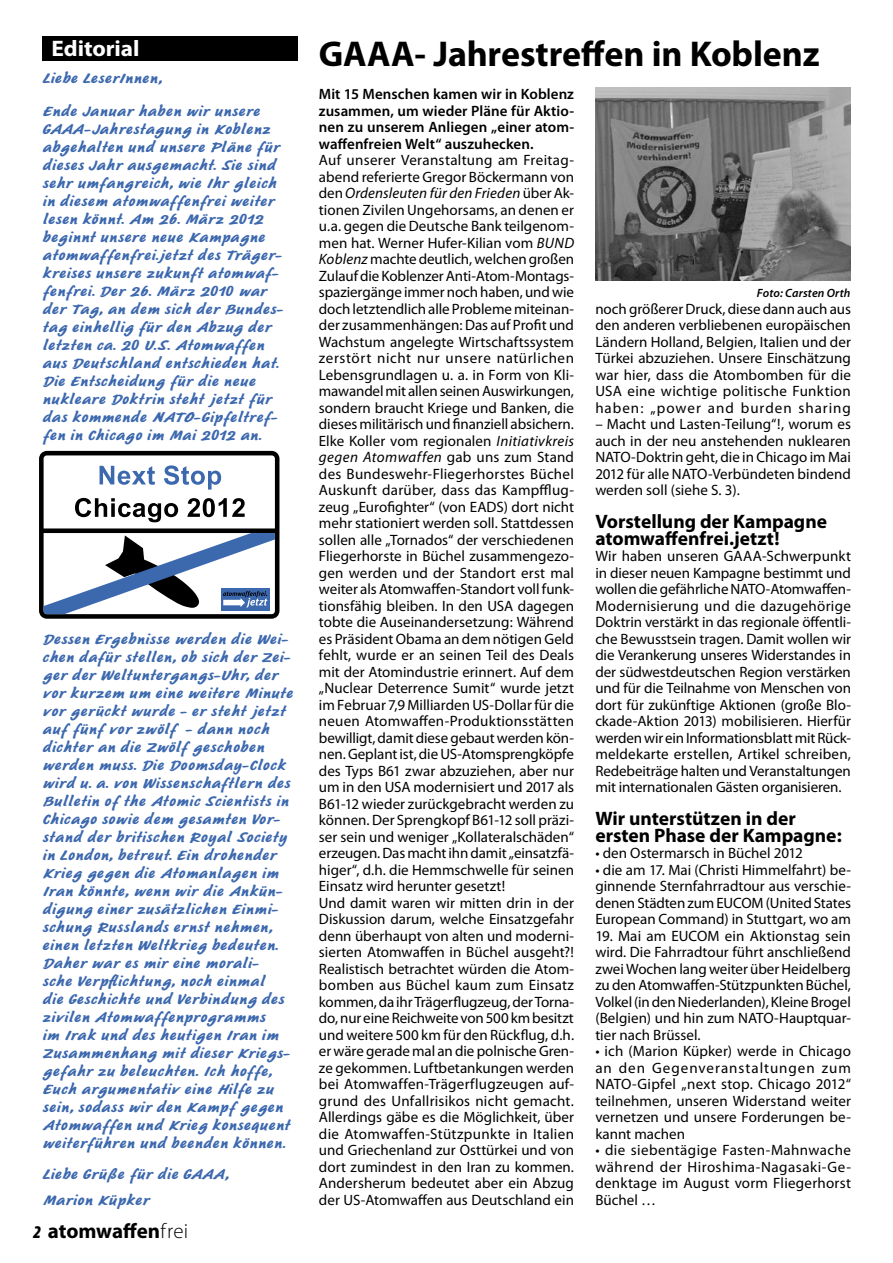
<style>
.page{position:relative;width:893px;height:1263px;background:#fff}
.page>*{position:absolute;margin:0;border:0;box-sizing:border-box;transform-origin:0 0}
._01_2__Headline{font:700 36px "Myriad Pro";letter-spacing:-.005em;color:#000}
.t1{font:700 22.5px "Myriad Pro";color:#fff;scale:1.04 1}
.atomwaffenfrei{font:700 21px "Myriad Pro";letter-spacing:-.005em;color:#000}
._01_3__Zwischenheadline{font:700 19.5px/16.5px "Myriad Pro";color:#000}
.t2{font:italic 900 condensed 18px "Myriad Pro";color:#000}
._01_Fließtext{font:15px/16.5px "Myriad Pro";color:#000;text-align:justify}
._01_1__1_Absatz_Fließtext{font:600 15px/16.5px "Myriad Pro";letter-spacing:.005em;color:#000;text-align:justify}
.Editorial{font:700 14.4px/18px "Sayer Script MN";color:#3c68ae;scale:1.19 1}
.Bildunterschrift{font:italic 600 12px "Myriad Pro";letter-spacing:.01em;color:#000}
.s1{font-weight:300}
.s2{font-style:italic}
</style>
<div class="page">
<div style="left:43px;top:36px;width:255px;height:25px;background:#000"></div>
<svg style="left:39px;top:451px;width:240px;height:168px"></svg>
<img style="left:595px;top:87px;width:255px;height:194px">
<p class="t1" style="left:52px;top:35px;width:86px">Editorial</p>
<p class="_01_2__Headline" style="left:319px;top:34px;width:502px">GAAA- Jahrestreffen in Koblenz</p>
<p class="Editorial" style="left:43px;top:69px;width:102px">Liebe LeserInnen,</p>
<p class="Editorial" style="left:43px;top:102px;width:204px">Ende Januar haben wir unsere<br>GAAA-Jahrestagung in Koblenz abgehalten und unsere Pläne für dieses Jahr ausgemacht. Sie sind sehr umfangreich, wie Ihr gleich in diesem atomwaffenfrei weiter lesen könnt. Am 26. März 2012 beginnt unsere neue Kampagne atomwaffenfrei.jetzt des Träger&shy;kreises unsere zukunft atomwaf&shy;fenfrei. Der 26. März 2010 war der Tag, an dem sich der Bundes&shy;tag einhellig für den Abzug der letzten ca. 20 U.S. Atomwaffen aus Deutschland entschieden hat.<br>Die Entscheidung für die neue nukleare Doktrin steht jetzt für das kommende NATO-Gipfeltref&shy;fen in Chicago im Mai 2012 an.</p>
<p class="Editorial" style="left:43px;top:630px;width:212px">Dessen Ergebnisse werden die Wei&shy;chen dafür stellen, ob sich der Zei&shy;ger der Weltuntergangs-Uhr, der vor kurzem um eine weitere Minute vor gerückt wurde - er steht jetzt auf fünf vor zwölf - dann noch dichter an die Zwölf geschoben werden muss. Die Doomsday-Clock wird u. a. von Wissenschaftlern des<br>Bulletin of the Atomic Scientists in<br>Chicago sowie dem gesamten Vor&shy;stand der britischen Royal Society in London, betreut. Ein drohender<br>Krieg gegen die Atomanlagen im<br>Iran könnte, wenn wir die Ankün&shy;digung einer zusätzlichen Einmi&shy;schung Russlands ernst nehmen, einen letzten Weltkrieg bedeuten.<br>Daher war es mir eine morali-<br>sche Verpflichtung, noch einmal<br>die Geschichte und Verbindung des zivilen Atomwaffenprogramms<br>im Irak und des heutigen Iran im<br>Zusammenhang mit dieser Kriegs&shy;gefahr zu beleuchten. Ich hoffe,<br>Euch argumentativ eine Hilfe zu sein, sodass wir den Kampf gegen<br>Atomwaffen und Krieg konsequent weiterführen und beenden können.</p>
<p class="Editorial" style="left:43px;top:1165px;width:158px">Liebe Grüße für die GAAA,</p>
<p class="Editorial" style="left:43px;top:1191px;width:92px">Marion Küpker</p>
<p class="t2" style="left:33px;top:1222px;width:10px">2</p>
<p class="atomwaffenfrei" style="left:48px;top:1219px;width:142px">atomwaffen<span class="s1">frei</span></p>
<p class="_01_1__1_Absatz_Fließtext" style="left:319px;top:86px;width:257px">Mit 15 Menschen kamen wir in Koblenz zusammen, um wieder Pläne für Aktio&shy;nen zu unserem Anliegen „einer atom&shy;waffenfreien Welt“ auszuhecken.</p>
<p class="_01_Fließtext" style="left:319px;top:152px;width:257px">Auf unserer Veranstaltung am Freitag&shy;abend referierte Gregor Böckermann von den <span class="s2">Ordensleuten für den Frieden</span> über Ak&shy;tionen Zivilen Ungehorsams, an denen er u.a. gegen die Deutsche Bank teilgenom&shy;men hat. Werner Hufer-Kilian vom <span class="s2">BUND Koblenz</span> machte deutlich, welchen großen Zulauf die Koblenzer Anti-Atom-Montags&shy;spaziergänge immer noch haben, und wie doch letztendlich alle Probleme miteinan&shy;der zusammenhängen: Das auf Profit und Wachstum angelegte Wirtschaftssystem zerstört nicht nur unsere natürlichen Lebensgrundlagen u. a. in Form von Kli&shy;mawandel mit allen seinen Auswirkungen, sondern braucht Kriege und Banken, die dieses militärisch und finanziell absichern.<br>Elke Koller vom regionalen <span class="s2">Initiativkreis gegen Atomwaffen</span> gab uns zum Stand des Bundeswehr-Fliegerhorstes Büchel Auskunft darüber, dass das Kampfflug&shy;zeug „Eurofighter“ (von EADS) dort nicht mehr stationiert werden soll. Stattdessen sollen alle „Tornados“ der verschiedenen Fliegerhorste in Büchel zusammengezo&shy;gen werden und der Standort erst mal weiter als Atomwaffen-Standort voll funk&shy;tionsfähig bleiben. In den USA dagegen tobte die Auseinandersetzung: Während es Präsident Obama an dem nötigen Geld fehlt, wurde er an seinen Teil des Deals mit der Atomindustrie erinnert. Auf dem „Nuclear Deterrence Sumit“ wurde jetzt im Februar 7,9 Milliarden US-Dollar für die neuen Atomwaffen-Produktionsstätten bewilligt, damit diese gebaut werden kön&shy;nen. Geplant ist, die US-Atomsprengköpfe des Typs B61 zwar abzuziehen, aber nur um in den USA modernisiert und 2017 als B61-12 wieder zurückgebracht werden zu können. Der Sprengkopf B61-12 soll präzi&shy;ser sein und weniger „Kollateralschäden“ erzeugen. Das macht ihn damit „einsatzfä&shy;higer“, d.h. die Hemmschwelle für seinen Einsatz wird herunter gesetzt!</p>
<p class="_01_Fließtext" style="left:319px;top:895px;width:257px">Und damit waren wir mitten drin in der Diskussion darum, welche Einsatzgefahr denn überhaupt von alten und moderni&shy;sierten Atomwaffen in Büchel ausgeht?!<br>Realistisch betrachtet würden die Atom&shy;bomben aus Büchel kaum zum Einsatz kommen, da ihr Trägerflugzeug, der Torna&shy;do, nur eine Reichweite von 500 km besitzt und weitere 500 km für den Rückflug, d.h. er wäre gerade mal an die polnische Gren&shy;ze gekommen. Luftbetankungen werden bei Atomwaffen-Trägerflugzeugen auf&shy;grund des Unfallrisikos nicht gemacht.<br>Allerdings gäbe es die Möglichkeit, über die Atomwaffen-Stützpunkte in Italien und Griechenland zur Osttürkei und von dort zumindest in den Iran zu kommen.<br>Andersherum bedeutet aber ein Abzug der US-Atomwaffen aus Deutschland ein</p>
<p class="Bildunterschrift" style="left:757px;top:286px;width:95px">Foto: Carsten Orth</p>
<p class="_01_Fließtext" style="left:595px;top:301px;width:257px">noch größerer Druck, diese dann auch aus den anderen verbliebenen europäischen Ländern Holland, Belgien, Italien und der Türkei abzuziehen. Unsere Einschätzung war hier, dass die Atombomben für die USA eine wichtige politische Funktion haben: „power and burden sharing</p>
<p class="_01_Fließtext" style="left:595px;top:416px;width:257px">– Macht und Lasten-Teilung“!, worum es auch in der neu anstehenden nuklearen NATO-Doktrin geht, die in Chicago im Mai 2012 für alle NATO-Verbündeten bindend werden soll (siehe S. 3).</p>
<p class="_01_3__Zwischenheadline" style="left:595px;top:513px;width:233px">Vorstellung der Kampagne atomwaffenfrei.jetzt!</p>
<p class="_01_Fließtext" style="left:595px;top:548px;width:257px">Wir haben unseren GAAA-Schwerpunkt in dieser neuen Kampagne bestimmt und wollen die gefährliche NATO-Atomwaffen-Modernisierung und die dazugehörige Doktrin verstärkt in das regionale öffentli&shy;che Bewusstsein tragen. Damit wollen wir die Verankerung unseres Widerstandes in der südwestdeutschen Region verstärken und für die Teilnahme von Menschen von dort für zukünftige Aktionen (große Blo&shy;ckade-Aktion 2013) mobilisieren. Hierfür werden wir ein Informationsblatt mit Rück&shy;meldekarte erstellen, Artikel schreiben, Redebeiträge halten und Veranstaltungen mit internationalen Gästen organisieren.</p>
<p class="_01_3__Zwischenheadline" style="left:595px;top:811px;width:248px">Wir unterstützen in der ersten Phase der Kampagne:</p>
<p class="_01_Fließtext" style="left:595px;top:845px;width:209px">• den Ostermarsch in Büchel 2012</p>
<p class="_01_Fließtext" style="left:595px;top:862px;width:257px">• die am 17. Mai (Christi Himmelfahrt) be&shy;ginnende Sternfahrradtour aus verschie&shy;denen Städten zum EUCOM (United States European Command) in Stuttgart, wo am</p>
<p class="_01_Fließtext" style="left:595px;top:928px;width:257px">19. Mai am EUCOM ein Aktionstag sein wird. Die Fahrradtour führt anschließend zwei Wochen lang weiter über Heidelberg zu den Atomwaffen-Stützpunkten Büchel, Volkel (in den Niederlanden), Kleine Brogel (Belgien) und hin zum NATO-Hauptquar&shy;tier nach Brüssel.</p>
<p class="_01_Fließtext" style="left:595px;top:1043px;width:257px">• ich (Marion Küpker) werde in Chicago an den Gegenveranstaltungen zum NATO-Gipfel „next stop. Chicago 2012“ teilnehmen, unseren Widerstand weiter vernetzen und unsere Forderungen be&shy;kannt machen</p>
<p class="_01_Fließtext" style="left:595px;top:1142px;width:257px">• die siebentägige Fasten-Mahnwache während der Hiroshima-Nagasaki-Ge&shy;denktage im August vorm Fliegerhorst Büchel …</p>
</div>
